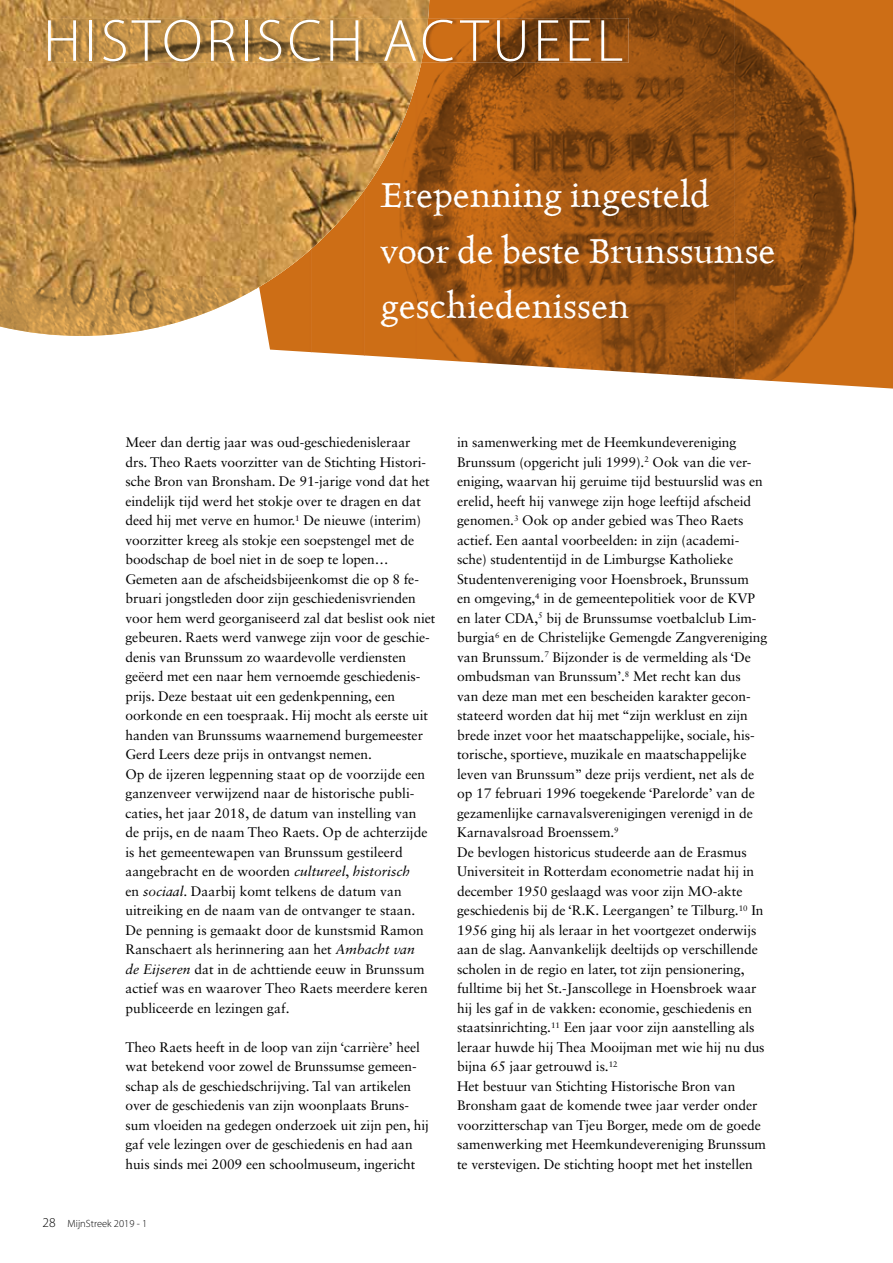
<style>
.page{position:relative;width:893px;height:1263px;background:#fff}
.page>*{position:absolute;margin:0;border:0;box-sizing:border-box;transform-origin:0 0}
.t1{font:300 60px "Myriad Pro";letter-spacing:.06em;color:#fff}
.t2{font:39px/55.5px "Celestia Antiqua";color:#fff}
.t3{font:13.8px/19.5px "Sabon LT Std";letter-spacing:-.005em;color:#000}
.t4{font:300 10.5px "Myriad Pro";color:#000}
.s1{font-style:italic}
.s2{font-size:13.5px}
</style>
<div class="page">
<img style="left:417px;top:0;width:317px;height:379px">
<img style="left:734px;top:0;width:159px;height:389px">
<img style="left:364px;top:336px;width:53px;height:23px">
<img style="left:311px;top:336px;width:54px;height:19px">
<img style="left:267px;top:336px;width:45px;height:16px">
<svg style="left:259px;top:192px;width:170px;height:144px;background:#c86d19"></svg>
<img style="left:0;top:0;width:322px;height:289px">
<img style="left:322px;top:0;width:107px;height:192px">
<img style="left:322px;top:192px;width:41px;height:47px">
<img style="left:0;top:288px;width:258px;height:48px">
<img style="left:428px;top:18px;width:201px;height:45px">
<img style="left:51px;top:18px;width:377px;height:45px">
<h1 class="t1" style="left:43px;top:5px;width:582px">HISTORISCH ACTUEEL</h1>
<h2 class="t2" style="left:381px;top:168px;width:396px">Erepenning ingesteld voor de beste Brunssumse geschiedenissen</h2>
<p class="t3" style="left:125px;top:432px;width:312px">Meer dan dertig jaar was oud-geschiedenisleraar drs. Theo Raets voorzitter van de Stichting Histori&shy;sche Bron van Bronsham. De 91-jarige vond dat het eindelijk tijd werd het stokje over te dragen en dat deed hij met verve en humor.<sup>1</sup> De nieuwe (interim) voorzitter kreeg als stokje een soepstengel met de boodschap de boel niet in de soep te lopen… Gemeten aan de afscheidsbijeenkomst die op 8 fe&shy;bruari jongstleden door zijn geschiedenisvrienden voor hem werd georganiseerd zal dat beslist ook niet gebeuren. Raets werd vanwege zijn voor de geschie&shy;denis van Brunssum zo waardevolle verdiensten geëerd met een naar hem vernoemde geschiedenis&shy;prijs. Deze bestaat uit een gedenkpenning, een oorkonde en een toespraak. Hij mocht als eerste uit handen van Brunssums waarnemend burgemeester Gerd Leers deze prijs in ontvangst nemen.<br>Op de ijzeren legpenning staat op de voorzijde een ganzenveer verwijzend naar de historische publi&shy;caties, het jaar 2018, de datum van instelling van<br>de prijs, en de naam Theo Raets. Op de achterzijde is het gemeentewapen van Brunssum gestileerd aangebracht en de woorden <span class="s1">cultureel</span>, <span class="s1">historisch<br></span>en <span class="s1">sociaal.</span> Daarbij komt telkens de datum van uitreiking en de naam van de ontvanger te staan.<br>De penning is gemaakt door de kunstsmid Ramon Ranschaert als herinnering aan het <span class="s1">Ambacht van<br>de Eijseren</span> dat in de achttiende eeuw in Brunssum actief was en waarover Theo Raets meerdere keren publiceerde en lezingen gaf.</p>
<p class="t3" style="left:125px;top:1037px;width:305px">Theo Raets heeft in de loop van zijn ‘carrière’ heel wat betekend voor zowel de Brunssumse gemeen&shy;schap als de geschiedschrijving. Tal van artikelen over de geschiedenis van zijn woonplaats Bruns&shy;sum vloeiden na gedegen onderzoek uit zijn pen, hij gaf vele lezingen over de geschiedenis en had aan huis sinds mei 2009 een schoolmuseum, ingericht</p>
<p class="t4" style="left:43px;top:1217px;width:106px"><span class="s2">28</span> MijnStreek 2019 - 1</p>
<p class="t3" style="left:457px;top:432px;width:312px">in samenwerking met de Heemkundevereniging Brunssum (opgericht juli 1999).<sup>2</sup> Ook van die ver&shy;eniging, waarvan hij geruime tijd bestuurslid was en erelid, heeft hij vanwege zijn hoge leeftijd afscheid genomen.<sup>3</sup> Ook op ander gebied was Theo Raets actief. Een aantal voorbeelden: in zijn (academi&shy;sche) studententijd in de Limburgse Katholieke Studentenvereniging voor Hoensbroek, Brunssum<br>en omgeving,<sup>4</sup> in de gemeentepolitiek voor de KVP en later CDA,<sup>5</sup> bij de Brunssumse voetbalclub Lim&shy;burgia<sup>6</sup> en de Christelijke Gemengde Zangvereniging van Brunssum.<sup>7</sup> Bijzonder is de vermelding als ‘De ombudsman van Brunssum’.<sup>8</sup> Met recht kan dus<br>van deze man met een bescheiden karakter gecon&shy;stateerd worden dat hij met “zijn werklust en zijn brede inzet voor het maatschappelijke, sociale, his&shy;torische, sportieve, muzikale en maatschappelijke leven van Brunssum” deze prijs verdient, net als de op 17 februari 1996 toegekende ‘Parelorde’ van de gezamenlijke carnavalsverenigingen verenigd in de Karnavalsroad Broenssem.<sup>9<br></sup>De bevlogen historicus studeerde aan de Erasmus Universiteit in Rotterdam econometrie nadat hij in december 1950 geslaagd was voor zijn MO-akte geschiedenis bij de ‘R.K. Leergangen’ te Tilburg.<sup>10</sup> In 1956 ging hij als leraar in het voortgezet onderwijs aan de slag. Aanvankelijk deeltijds op verschillende scholen in de regio en later, tot zijn pensionering, fulltime bij het St.-Janscollege in Hoensbroek waar hij les gaf in de vakken: economie, geschiedenis en staatsinrichting.<sup>11</sup> Een jaar voor zijn aanstelling als leraar huwde hij Thea Mooijman met wie hij nu dus bijna 65 jaar getrouwd is.<sup>12<br></sup>Het bestuur van Stichting Historische Bron van Bronsham gaat de komende twee jaar verder onder voorzitterschap van Tjeu Borger, mede om de goede samenwerking met Heemkundevereniging Brunssum te verstevigen. De stichting hoopt met het instellen</p>
</div>
